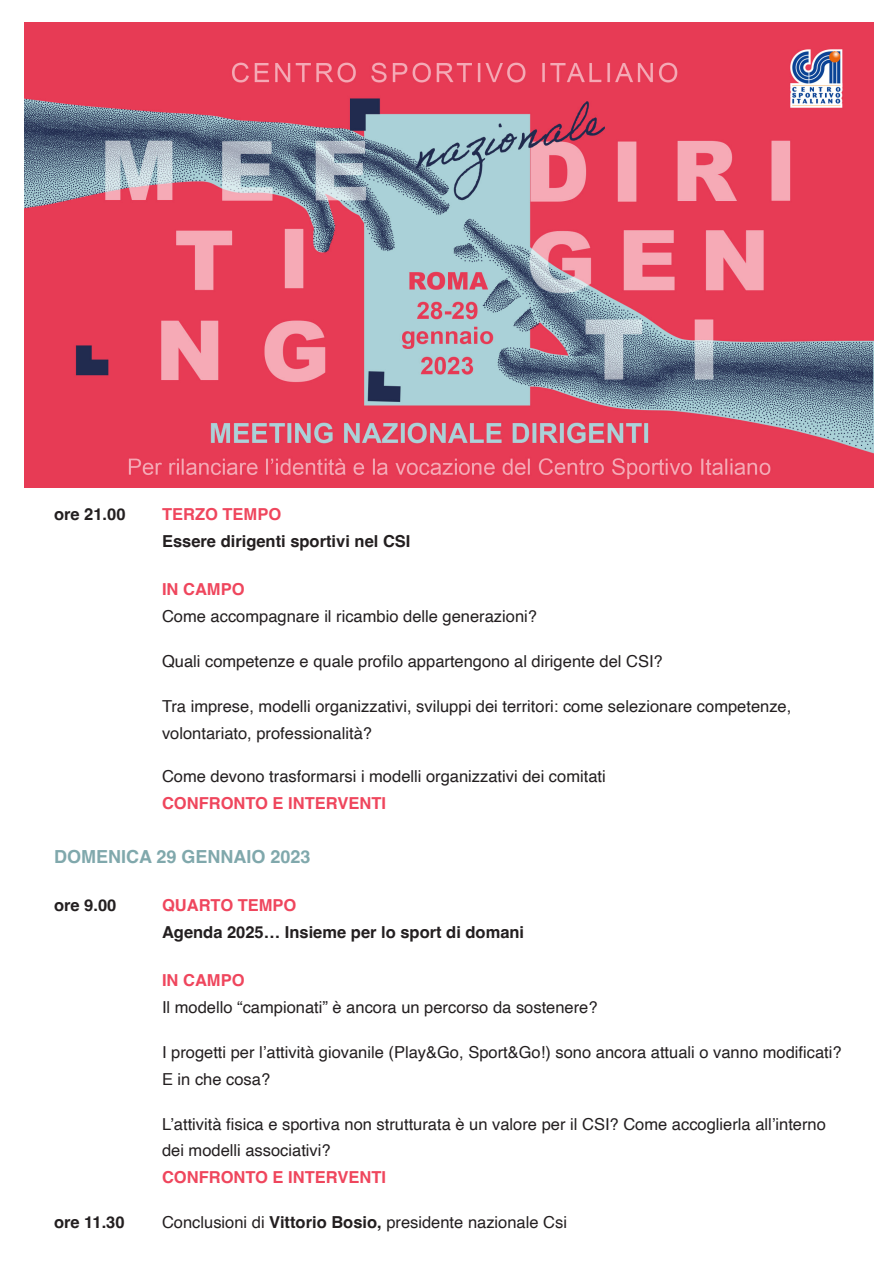
<style>
.page{position:relative;width:893px;height:1263px;background:#fff}
.page>*{position:absolute;margin:0;border:0;box-sizing:border-box;transform-origin:0 0}
.t1{font:700 18px "Helvetica";color:#80a8ac}
.t2{font:16.5px "Helvetica";color:#231f20}
.t3{font:700 16.5px "Helvetica";color:#231f20}
.t4{font:700 16.5px "Helvetica";color:#ef465d}
.s1{font-weight:700}
</style>
<div class="page">
<img style="left:24px;top:23px;width:849px;height:465px">
<p class="t3" style="left:54px;top:504px;width:73px">ore 21.00</p>
<p class="t4" style="left:162px;top:504px;width:121px">TERZO TEMPO</p>
<p class="t3" style="left:162px;top:531px;width:250px">Essere dirigenti sportivi nel CSI</p>
<p class="t4" style="left:162px;top:579px;width:84px">IN CAMPO</p>
<p class="t2" style="left:162px;top:603px;width:377px">Come accompagnare il ricambio delle generazioni?</p>
<p class="t2" style="left:162px;top:648px;width:502px">Quali competenze e quale profilo appartengono al dirigente del CSI?</p>
<p class="t2" style="left:162px;top:693px;width:631px">Tra imprese, modelli organizzativi, sviluppi dei territori: come selezionare competenze,</p>
<p class="t2" style="left:162px;top:720px;width:212px">volontariato, professionalità?</p>
<p class="t2" style="left:162px;top:764px;width:445px">Come devono trasformarsi i modelli organizzativi dei comitati</p>
<p class="t4" style="left:162px;top:793px;width:226px">CONFRONTO E INTERVENTI</p>
<p class="t1" style="left:54px;top:846px;width:258px">DOMENICA 29 GENNAIO 2023</p>
<p class="t3" style="left:54px;top:895px;width:64px">ore 9.00</p>
<p class="t4" style="left:162px;top:895px;width:136px">QUARTO TEMPO</p>
<p class="t3" style="left:162px;top:922px;width:364px">Agenda 2025… Insieme per lo sport di domani</p>
<p class="t4" style="left:162px;top:970px;width:84px">IN CAMPO</p>
<p class="t2" style="left:162px;top:995px;width:437px">Il modello “campionati” è ancora un percorso da sostenere?</p>
<p class="t2" style="left:162px;top:1040px;width:681px">I progetti per l’attività giovanile (Play&amp;Go, Sport&amp;Go!) sono ancora attuali o vanno modificati?</p>
<p class="t2" style="left:162px;top:1067px;width:110px">E in che cosa?</p>
<p class="t2" style="left:162px;top:1112px;width:665px">L’attività fisica e sportiva non strutturata è un valore per il CSI? Come accoglierla all’interno</p>
<p class="t2" style="left:162px;top:1137px;width:170px">dei modelli associativi?</p>
<p class="t4" style="left:162px;top:1167px;width:226px">CONFRONTO E INTERVENTI</p>
<p class="t3" style="left:54px;top:1212px;width:72px">ore 11.30</p>
<p class="t2" style="left:162px;top:1209px;width:407px">Conclusioni di <span class="s1">Vittorio Bosio,</span> presidente nazionale Csi</p>
</div>
